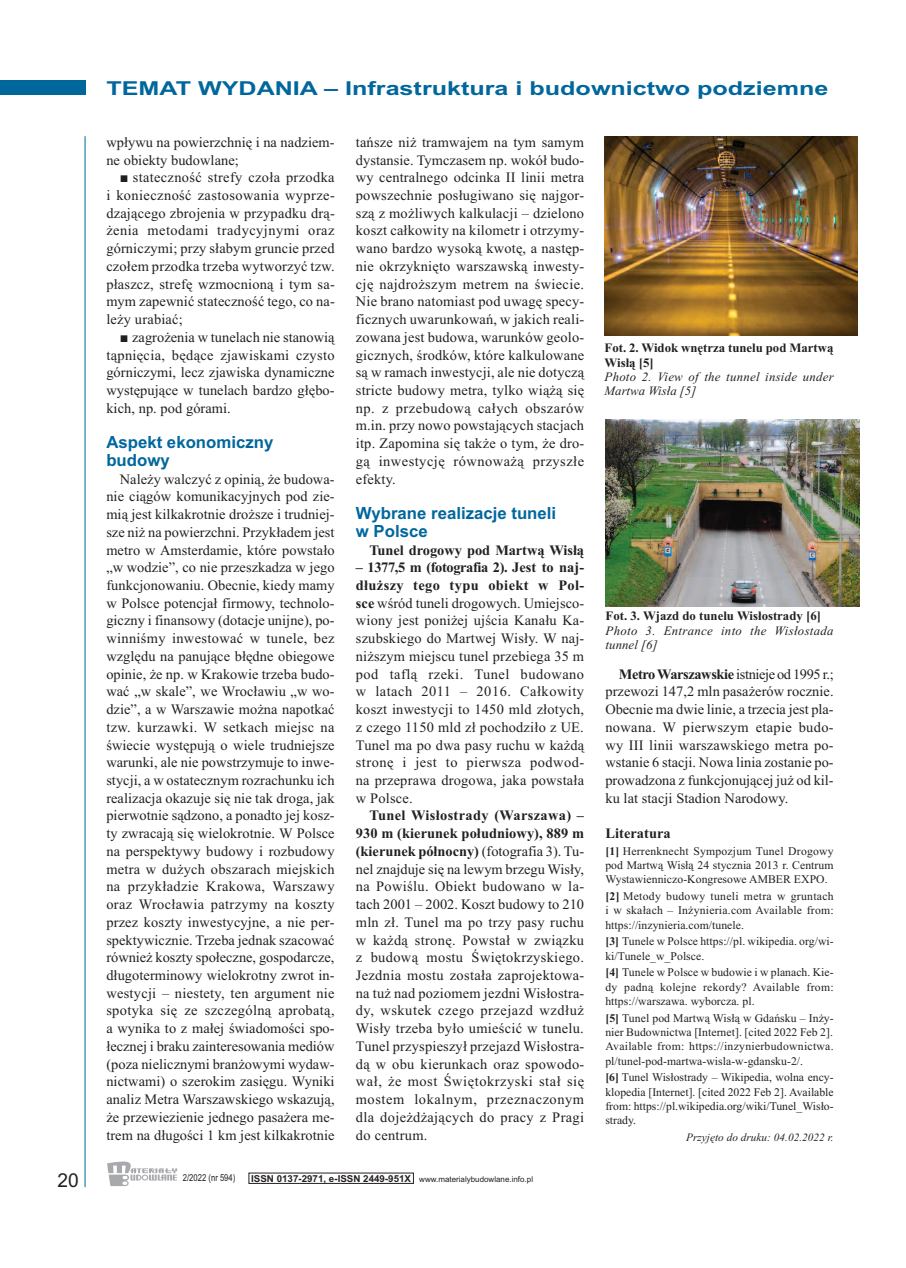
<style>
.page{position:relative;width:906px;height:1268px;background:#fff}
.page>*{position:absolute;margin:0;border:0;box-sizing:border-box;transform-origin:0 0}
.t1{font:700 19.2px "Arial";color:#00679d;scale:1.31 1}
.t2{font:19.2px "Arial";color:#231f20}
.t3{font:700 16.8px/17.7px "Arial";color:#00679d}
.t4{font:14.4px/17.7px "Times New Roman";letter-spacing:.01em;color:#231f20;text-align:justify}
.t5{font:700 14.4px "Times New Roman";letter-spacing:-.005em;color:#231f20}
.t6{font:italic 12.75px/14.4px "Times New Roman";letter-spacing:.02em;color:#231f20}
.t7{font:700 12.75px/14.4px "Times New Roman";color:#231f20}
.t8{font:11.7px/14.4px "Times New Roman";letter-spacing:.005em;color:#231f20;text-align:justify}
.t9{font:italic 11.25px "Times New Roman";letter-spacing:.005em;color:#231f20}
.t10{font:9.6px "Arial";color:#231f20;scale:.8 1}
.t11{font:7.95px "Arial";color:#231f20}
.s1{font-weight:700}
.s2{font-weight:700;font-size:9.6px}
</style>
<div class="page">
<div style="left:0;top:81px;width:85px;height:14px;background:#00679d"></div>
<hr style="left:85px;top:136px;width:1px;height:1050px;background:#00679d">
<svg style="left:107px;top:1161px;width:70px;height:24px"></svg>
<img style="left:604px;top:137px;width:253px;height:199px">
<img style="left:605px;top:419px;width:254px;height:187px">
<h1 class="t2" style="left:57px;top:1168px;width:23px">20</h1>
<h1 class="t1" style="left:106px;top:77px;width:553px">TEMAT WYDANIA – Infrastruktura i budownictwo podziemne</h1>
<p class="t4" style="left:106px;top:133px;width:230px">wpływu na powierzchnię i na nadziem&shy;ne obiekty budowlane;</p>
<p class="t4" style="left:106px;top:168px;width:230px;text-indent:14px">■ stateczność strefy czoła przodka i konieczność zastosowania wyprze&shy;dzającego zbrojenia w przypadku drą&shy;żenia metodami tradycyjnymi oraz górniczymi; przy słabym gruncie przed czołem przodka trzeba wytworzyć tzw. płaszcz, strefę wzmocnioną i tym sa&shy;mym zapewnić stateczność tego, co na&shy;leży urabiać;</p>
<p class="t4" style="left:106px;top:328px;width:230px;text-indent:13px">■ zagrożenia w tunelach nie stanowią tąpnięcia, będące zjawiskami czysto górniczymi, lecz zjawiska dynamiczne występujące w tunelach bardzo głębo&shy;kich, np. pod górami.</p>
<p class="t3" style="left:106px;top:433px;width:168px">Aspekt ekonomiczny budowy</p>
<p class="t4" style="left:106px;top:469px;width:230px;text-indent:14px">Należy walczyć z opinią, że budowa&shy;nie ciągów komunikacyjnych pod zie&shy;mią jest kilkakrotnie droższe i trudniej&shy;sze niż na powierzchni. Przykładem jest metro w Amsterdamie, które powstało „w wodzie”, co nie przeszkadza w jego funkcjonowaniu. Obecnie, kiedy mamy w Polsce potencjał firmowy, technolo&shy;giczny i finansowy (dotacje unijne), po&shy;winniśmy inwestować w tunele, bez względu na panujące błędne obiegowe opinie, że np. w Krakowie trzeba budo&shy;wać „w skale”, we Wrocławiu „w wo&shy;dzie”, a w Warszawie można napotkać tzw. kurzawki. W setkach miejsc na świecie występują o wiele trudniejsze warunki, ale nie powstrzymuje to inwe&shy;stycji, a w ostatecznym rozrachunku ich realizacja okazuje się nie tak droga, jak pierwotnie sądzono, a ponadto jej kosz&shy;ty zwracają się wielokrotnie. W Polsce na perspektywy budowy i rozbudowy metra w dużych obszarach miejskich na przykładzie Krakowa, Warszawy oraz Wrocławia patrzymy na koszty przez koszty inwestycyjne, a nie per&shy;spektywicznie. Trzeba jednak szacować również koszty społeczne, gospodarcze, długoterminowy wielokrotny zwrot in&shy;westycji – niestety, ten argument nie spotyka się ze szczególną aprobatą, a wynika to z małej świadomości spo&shy;łecznej i braku zainteresowania mediów (poza nielicznymi branżowymi wydaw&shy;nictwami) o szerokim zasięgu. Wyniki analiz Metra Warszawskiego wskazują, że przewiezienie jednego pasażera me&shy;trem na długości 1 km jest kilkakrotnie</p>
<p class="t4" style="left:356px;top:133px;width:230px">tańsze niż tramwajem na tym samym dystansie. Tymczasem np. wokół budo&shy;wy centralnego odcinka II linii metra powszechnie posługiwano się najgor&shy;szą z możliwych kalkulacji – dzielono koszt całkowity na kilometr i otrzymy&shy;wano bardzo wysoką kwotę, a następ&shy;nie okrzyknięto warszawską inwesty&shy;cję najdroższym metrem na świecie.<br>Nie brano natomiast pod uwagę specy&shy;ficznych uwarunkowań, w jakich reali&shy;zowana jest budowa, warunków geolo&shy;gicznych, środków, które kalkulowane są w ramach inwestycji, ale nie dotyczą stricte budowy metra, tylko wiążą się np. z przebudową całych obszarów m.in. przy nowo powstających stacjach itp. Zapomina się także o tym, że dro&shy;gą inwestycję równoważą przyszłe efekty.</p>
<p class="t3" style="left:356px;top:504px;width:202px">Wybrane realizacje tuneli w Polsce</p>
<p class="t5" style="left:369px;top:541px;width:216px">Tunel drogowy pod Martwą Wisłą</p>
<p class="t4" style="left:356px;top:558px;width:230px"><span class="s1">– 1377,5 m (fotografia 2). Jest to naj&shy;dłuższy tego typu obiekt w Pol&shy;sce</span> wśród tuneli drogowych. Umiejsco&shy;wiony jest poniżej ujścia Kanału Ka&shy;szubskiego do Martwej Wisły. W naj&shy;niższym miejscu tunel przebiega 35 m pod taflą rzeki. Tunel budowano w latach 2011 – 2016. Całkowity koszt inwestycji to 1450 mld złotych, z czego 1150 mld zł pochodziło z UE.<br>Tunel ma po dwa pasy ruchu w każdą stronę i jest to pierwsza podwod&shy;na przeprawa drogowa, jaka powstała w Polsce.</p>
<p class="t4" style="left:356px;top:806px;width:230px;text-indent:13px"><span class="s1">Tunel Wisłostrady (Warszawa) – 930 m (kierunek południowy), 889 m (kierunek północny)</span> (fotografia 3). Tu&shy;nel znajduje się na lewym brzegu Wisły, na Powiślu. Obiekt budowano w la&shy;tach 2001 – 2002. Koszt budowy to 210 mln zł. Tunel ma po trzy pasy ruchu w każdą stronę. Powstał w związku z budową mostu Świętokrzyskiego.<br>Jezdnia mostu została zaprojektowa&shy;na tuż nad poziomem jezdni Wisłostra&shy;dy, wskutek czego przejazd wzdłuż Wisły trzeba było umieścić w tunelu.<br>Tunel przyspieszył przejazd Wisłostra&shy;dą w obu kierunkach oraz spowodo&shy;wał, że most Świętokrzyski stał się mostem lokalnym, przeznaczonym dla dojeżdżających do pracy z Pragi do centrum.</p>
<p class="t10" style="left:183px;top:1171px;width:67px">2/2022 (nr 594)</p>
<p class="t11" style="left:251px;top:1174px;width:283px"><span class="s2">ISSN 0137-2971, e-ISSN 2449-951X</span> www.materialybudowlane.info.pl</p>
<p class="t7" style="left:604px;top:340px;width:230px">Fot. 2. Widok wnętrza tunelu pod Martwą<br>Wisłą [5]</p>
<p class="t6" style="left:604px;top:369px;width:230px">Photo 2. View of the tunnel inside under<br>Martwa Wisła [5]</p>
<p class="t7" style="left:605px;top:608px;width:217px">Fot. 3. Wjazd do tunelu Wisłostrady [6]</p>
<p class="t6" style="left:605px;top:623px;width:229px">Photo 3. Entrance into the Wisłostada tunnel [6]</p>
<p class="t4" style="left:605px;top:664px;width:230px;text-indent:14px"><span class="s1">MetroWarszawskie</span> istnieje od 1995 r.; przewozi 147,2 mln pasażerów rocznie.<br>Obecnie ma dwie linie, a trzecia jest pla&shy;nowana. W pierwszym etapie budo&shy;wy III linii warszawskiego metra po&shy;wstanie 6 stacji. Nowa linia zostanie po&shy;prowadzona z funkcjonującej już od kil&shy;ku lat stacji Stadion Narodowy.</p>
<p class="t5" style="left:605px;top:824px;width:67px">Literatura</p>
<p class="t8" style="left:605px;top:843px;width:230px"><span class="s1">[1]</span> Herrenknecht Sympozjum Tunel Drogowy pod Martwą Wisłą 24 stycznia 2013 r. Centrum Wystawienniczo-Kongresowe AMBER EXPO.</p>
<p class="t8" style="left:605px;top:888px;width:230px"><span class="s1">[2]</span> Metody budowy tuneli metra w gruntach i w skałach – Inżynieria.com Available from: https://inzynieria.com/tunele.</p>
<p class="t8" style="left:605px;top:933px;width:230px"><span class="s1">[3]</span> Tunele w Polsce https://pl. wikipedia. org/wi&shy;ki/Tunele_w_Polsce.</p>
<p class="t8" style="left:605px;top:964px;width:230px"><span class="s1">[4]</span> Tunele w Polsce w budowie i w planach. Kie&shy;dy padną kolejne rekordy? Available from: https://warszawa. wyborcza. pl.</p>
<p class="t8" style="left:605px;top:1010px;width:230px"><span class="s1">[5]</span> Tunel pod Martwą Wisłą w Gdańsku – Inży&shy;nier Budownictwa [Internet]. [cited 2022 Feb 2].<br>Available from: https://inzynierbudownictwa. pl/tunel-pod-martwa-wisla-w-gdansku-2/.</p>
<p class="t8" style="left:605px;top:1069px;width:230px"><span class="s1">[6]</span> Tunel Wisłostrady – Wikipedia, wolna ency&shy;klopedia [Internet]. [cited 2022 Feb 2]. Available from: https://pl.wikipedia.org/wiki/Tunel_Wisło&shy;strady.</p>
<p class="t9" style="left:686px;top:1130px;width:149px">Przyjęto do druku: 04.02.2022 r.</p>
</div>
